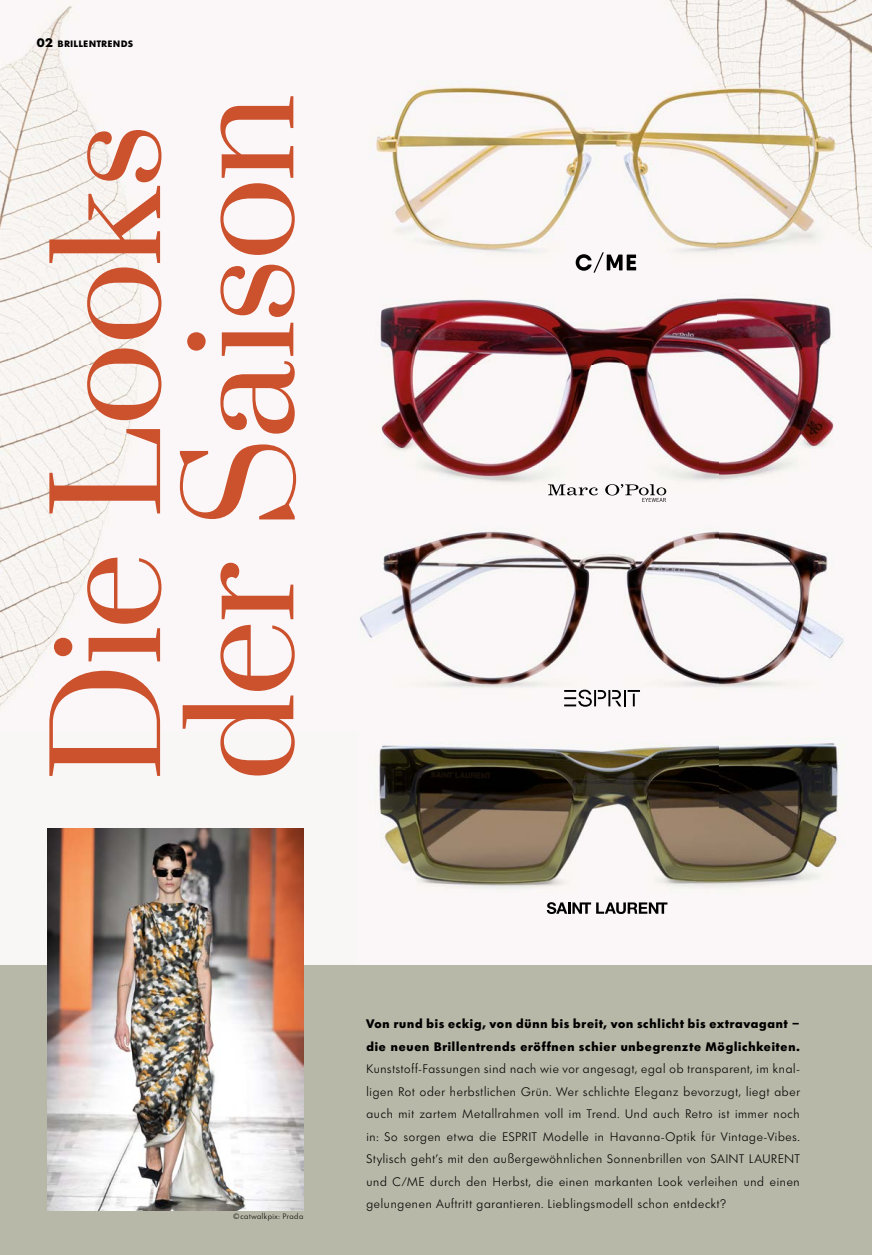
<style>
.page{position:relative;width:872px;height:1255px;background:#fff}
.page>*{position:absolute;margin:0;border:0;box-sizing:border-box;transform-origin:0 0}
.t1{font:138.3px/133.2px "Prata";letter-spacing:-.025em;color:#cc512d}
.t2{font:300 12px/22.5px "Limerick TS";letter-spacing:.065em;color:#000;text-align:justify}
.t3{font:800 12px/22.5px "Limerick TS";letter-spacing:.07em;color:#000}
.t4{font:800 9px "Limerick TS";letter-spacing:.085em;color:#000}
.t5{font:300 7.5px "Limerick TS";letter-spacing:.07em;color:#000}
.s1{font-size:12px}
</style>
<div class="page">
<img style="left:0;top:0;width:872px;height:965px">
<div style="left:0;top:965px;width:872px;height:289px;background:#b7b8a7"></div>
<img style="left:48px;top:828px;width:255px;height:381px">
<svg style="left:575px;top:252px;width:61px;height:21px"></svg>
<svg style="left:564px;top:689px;width:76px;height:17px"></svg>
<svg style="left:548px;top:484px;width:50px;height:11px"></svg>
<svg style="left:605px;top:484px;width:61px;height:18px"></svg>
<svg style="left:547px;top:902px;width:120px;height:12px"></svg>
<p class="t4" style="left:37px;top:38px;width:98px"><span class="s1">02</span> BRILLENTRENDS</p>
<h1 class="t1" style="left:35px;top:781px;width:689px;rotate:-90deg">Die Looks der Saison</h1>
<p class="t5" style="left:233px;top:1211px;width:71px">©catwalkpix: Prada</p>
<p class="t3" style="left:366px;top:1012px;width:435px">Von rund bis eckig, von dünn bis breit, von schlicht bis extravagant – die neuen Brillentrends eröffnen schier unbegrenzte Möglichkeiten.</p>
<p class="t2" style="left:366px;top:1057px;width:435px">Kunststoff-Fassungen sind nach wie vor angesagt, egal ob transparent, im knal&shy;ligen Rot oder herbstlichen Grün. Wer schlichte Eleganz bevorzugt, liegt aber auch mit zartem Metallrahmen voll im Trend. Und auch Retro ist immer noch in: So sorgen etwa die ESPRIT Modelle in Havanna-Optik für Vintage-Vibes.<br>Stylisch geht’s mit den außergewöhnlichen Sonnenbrillen von SAINT LAURENT und C/ME durch den Herbst, die einen markanten Look verleihen und einen gelungenen Auftritt garantieren. Lieblingsmodell schon entdeckt?</p>
</div>
